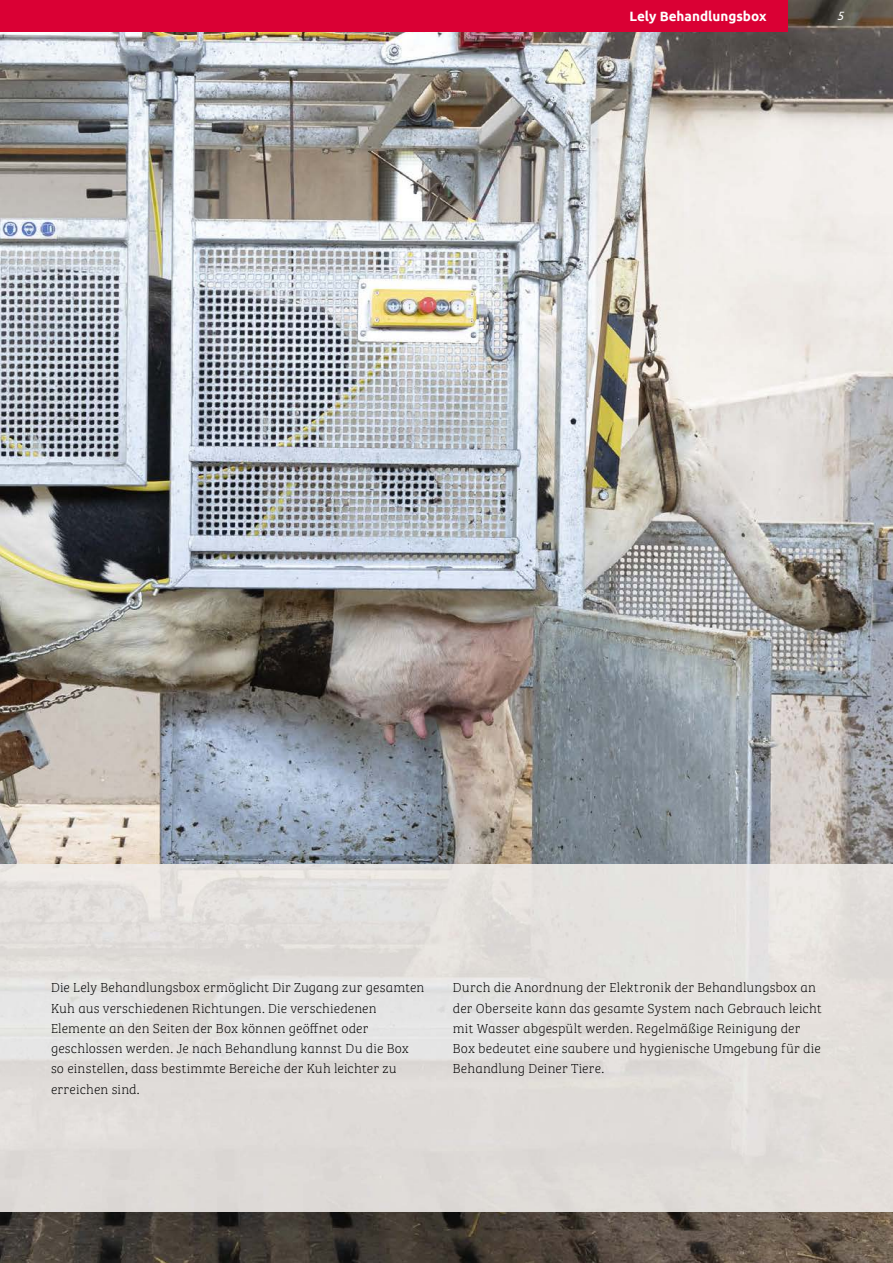
<style>
.page{position:relative;width:893px;height:1263px;background:#fff}
.page>*{position:absolute;margin:0;border:0;box-sizing:border-box;transform-origin:0 0}
.t1{font:13.5px/20.2px "Bree Serif Th";letter-spacing:.01em;color:#000}
.t2{font:700 13.5px "Ubuntu";color:#fff}
.t3{font:italic 12px "Ubuntu";color:#fff}
</style>
<div class="page">
<img style="left:0;top:0;width:893px;height:1263px">
<img style="left:0;top:865px;width:893px;height:347px">
<div style="left:0;top:0;width:788px;height:32px;background:#da0034"></div>
<p class="t2" style="left:629px;top:8px;width:139px">Lely Behandlungsbox</p>
<p class="t3" style="left:837px;top:9px;width:8px">5</p>
<p class="t1" style="left:51px;top:977px;width:375px">Die Lely Behandlungsbox ermöglicht Dir Zugang zur gesamten Kuh aus verschiedenen Richtungen. Die verschiedenen Elemente an den Seiten der Box können geöffnet oder geschlossen werden. Je nach Behandlung kannst Du die Box so einstellen, dass bestimmte Bereiche der Kuh leichter zu erreichen sind.</p>
<p class="t1" style="left:453px;top:977px;width:370px">Durch die Anordnung der Elektronik der Behandlungsbox an der Oberseite kann das gesamte System nach Gebrauch leicht mit Wasser abgespült werden. Regelmäßige Reinigung der Box bedeutet eine saubere und hygienische Umgebung für die Behandlung Deiner Tiere.</p>
</div>
